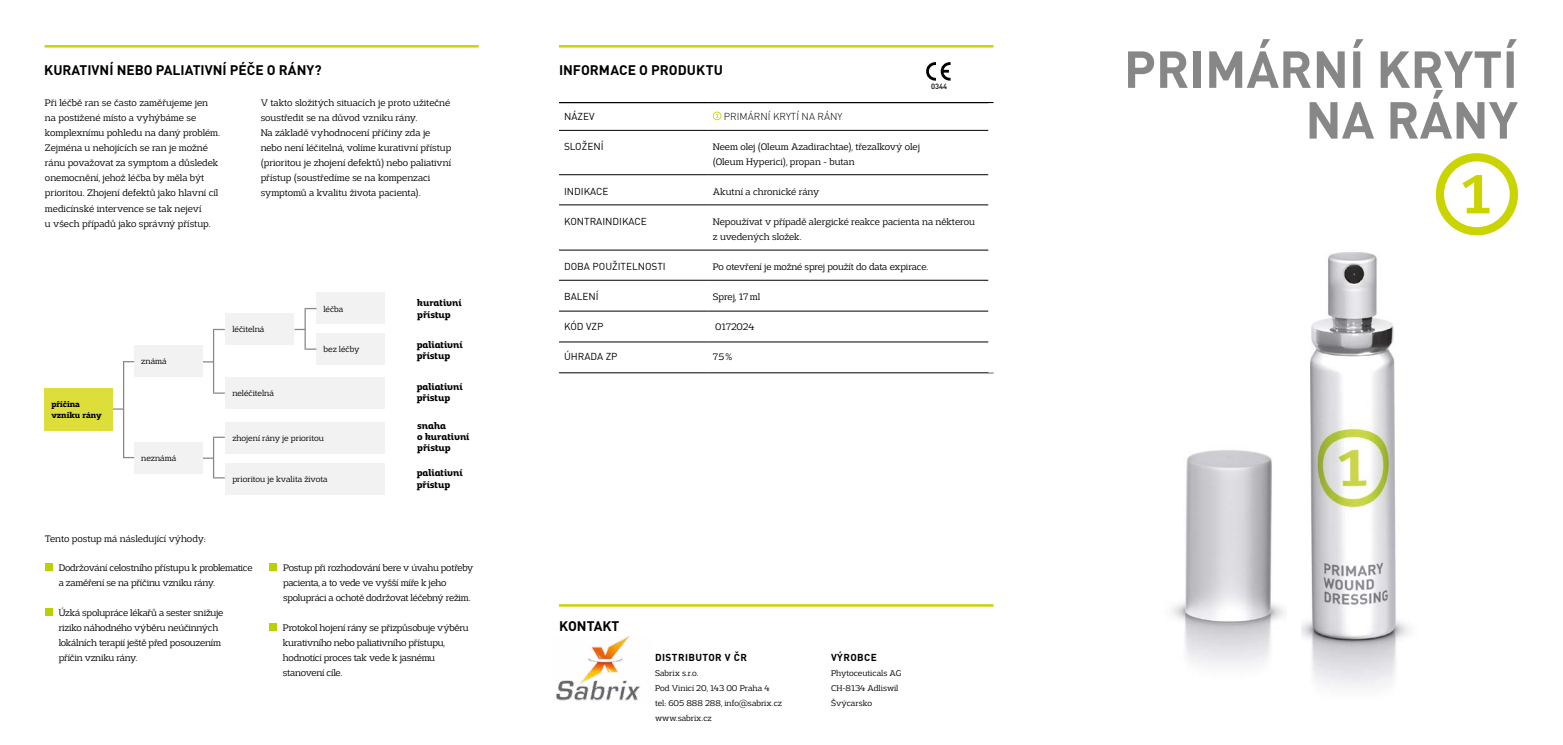
<style>
.page{position:relative;width:1563px;height:745px;background:#fff}
.page>*{position:absolute;margin:0;border:0;box-sizing:border-box;transform-origin:0 0}
.t1{font:700 51.12px/50.8px "DINCE";color:#878787;text-align:right}
.t2{font:700 13.75px "DINCE";color:#000}
.t3{font:300 10px/15px "Adria Slab";letter-spacing:-.01em;color:#000}
.t4{font:italic 10px/11.2px "Adria Slab Bold Upright";color:#000}
.t5{font:10px "DINCE";color:#000}
.t6{font:700 10px "DINCE";letter-spacing:.04em;color:#000}
.t7{font:300 10px "DINCE";color:#000}
.t8{font:300 8.75px/15px "Adria Slab";color:#000}
.t9{font:700 8.75px/11.2px "Adria Slab";color:#000}
.t10{font:500 7.5px "DINCE";color:#000}
</style>
<div class="page">
<svg style="left:1436px;top:153px;width:82px;height:82px"></svg>
<hr style="left:45px;top:45px;width:434px;height:3px;background:#cad400">
<hr style="left:559px;top:45px;width:434px;height:3px;background:#cad400">
<hr style="left:559px;top:130px;width:149px;height:1px;background:#000">
<hr style="left:708px;top:130px;width:280px;height:1px;background:#000">
<hr style="left:559px;top:174px;width:149px;height:1px;background:#000">
<hr style="left:708px;top:174px;width:280px;height:1px;background:#000">
<hr style="left:559px;top:204px;width:149px;height:1px;background:#000">
<hr style="left:708px;top:204px;width:280px;height:1px;background:#000">
<hr style="left:559px;top:250px;width:149px;height:1px;background:#000">
<hr style="left:708px;top:250px;width:280px;height:1px;background:#000">
<hr style="left:559px;top:280px;width:149px;height:1px;background:#000">
<hr style="left:708px;top:280px;width:280px;height:1px;background:#000">
<hr style="left:559px;top:311px;width:149px;height:1px;background:#000">
<hr style="left:708px;top:311px;width:280px;height:1px;background:#000">
<hr style="left:559px;top:341px;width:149px;height:1px;background:#000">
<hr style="left:708px;top:341px;width:280px;height:1px;background:#000">
<hr style="left:559px;top:372px;width:149px;height:1px;background:#000">
<hr style="left:708px;top:372px;width:285px;height:1px;background:#000">
<hr style="left:559px;top:102px;width:149px;height:1px;background:#000">
<hr style="left:708px;top:102px;width:285px;height:1px;background:#000">
<svg style="left:713px;top:111px;width:8px;height:9px"></svg>
<hr style="left:559px;top:603px;width:434px;height:3px;background:#cad400">
<div style="left:44px;top:387px;width:69px;height:43px;background:#ddde3a"></div>
<div style="left:134px;top:344px;width:69px;height:32px;background:#f2f2f2"></div>
<svg style="left:271px;top:453px;width:15px;height:1px"></svg>
<div style="left:134px;top:442px;width:69px;height:32px;background:#f2f2f2"></div>
<div style="left:225px;top:313px;width:69px;height:31px;background:#f2f2f2"></div>
<div style="left:225px;top:377px;width:160px;height:32px;background:#f2f2f2"></div>
<div style="left:225px;top:421px;width:160px;height:32px;background:#f2f2f2"></div>
<div style="left:225px;top:462px;width:160px;height:32px;background:#f2f2f2"></div>
<div style="left:316px;top:292px;width:69px;height:32px;background:#f2f2f2"></div>
<div style="left:316px;top:333px;width:69px;height:32px;background:#f2f2f2"></div>
<hr style="left:123px;top:361px;width:1px;height:97px;background:#878787">
<hr style="left:213px;top:328px;width:1px;height:65px;background:#878787">
<svg style="left:214px;top:328px;width:11px;height:2px"></svg>
<hr style="left:213px;top:436px;width:1px;height:42px;background:#878787">
<svg style="left:294px;top:328px;width:10px;height:2px"></svg>
<hr style="left:304px;top:308px;width:2px;height:41px;background:#878787">
<div style="left:45px;top:563px;width:7px;height:7px;background:#bccf00"></div>
<div style="left:45px;top:608px;width:7px;height:7px;background:#bccf00"></div>
<div style="left:269px;top:563px;width:7px;height:7px;background:#bccf00"></div>
<div style="left:269px;top:623px;width:7px;height:7px;background:#bccf00"></div>
<svg style="left:926px;top:62px;width:24px;height:19px"></svg>
<img style="left:556px;top:636px;width:84px;height:65px">
<img style="left:1172px;top:450px;width:112px;height:216px">
<img style="left:1301px;top:252px;width:108px;height:435px">
<h2 class="t2" style="left:44px;top:61px;width:279px">KURATIVNÍ NEBO PALIATIVNÍ PÉČE O RÁNY?</h2>
<p class="t3" style="left:45px;top:95px;width:177px">Při léčbě ran se často zaměřujeme jen na postižené místo a vyhýbáme se komplexnímu pohledu na daný problém.<br>Zejména u nehojících se ran je možné ránu považovat za symptom a důsledek onemocnění, jehož léčba by měla být prioritou. Zhojení defektů jako hlavní cíl medicínské intervence se tak nejeví<br>u všech případů jako správný přístup.</p>
<p class="t3" style="left:261px;top:95px;width:192px">V takto složitých situacích je proto užitečné soustředit se na důvod vzniku rány.<br>Na základě vyhodnocení příčiny zda je nebo není léčitelná, volíme kurativní přístup (prioritou je zhojení defektů) nebo paliativní přístup (soustředíme se na kompenzaci symptomů a kvalitu života pacienta).</p>
<p class="t9" style="left:51px;top:398px;width:52px">příčina vzniku rány</p>
<p class="t8" style="left:141px;top:353px;width:27px">známá</p>
<p class="t8" style="left:141px;top:450px;width:37px">neznámá</p>
<p class="t3" style="left:45px;top:530px;width:162px">Tento postup má následující výhody:</p>
<p class="t8" style="left:232px;top:321px;width:34px">léčitelná</p>
<p class="t8" style="left:323px;top:301px;width:21px">léčba</p>
<p class="t8" style="left:323px;top:342px;width:38px">bez léčby</p>
<p class="t8" style="left:232px;top:385px;width:43px">neléčitelná</p>
<p class="t8" style="left:232px;top:430px;width:93px">zhojení rány je prioritou</p>
<p class="t8" style="left:232px;top:471px;width:97px">prioritou je kvalita života</p>
<p class="t4" style="left:417px;top:297px;width:46px">kurativní přístup</p>
<p class="t4" style="left:417px;top:339px;width:47px">paliativní přístup</p>
<p class="t4" style="left:417px;top:381px;width:47px">paliativní přístup</p>
<p class="t4" style="left:417px;top:420px;width:54px">snaha<br>o kurativní přístup</p>
<p class="t4" style="left:417px;top:467px;width:47px">paliativní přístup</p>
<p class="t3" style="left:59px;top:559px;width:195px">Dodržování celostního přístupu k problematice a zaměření se na příčinu vzniku rány.</p>
<p class="t3" style="left:59px;top:604px;width:166px">Úzká spolupráce lékařů a sester snižuje riziko náhodného výběru neúčinných lokálních terapií ještě před posouzením příčin vzniku rány.</p>
<p class="t3" style="left:283px;top:559px;width:192px">Postup při rozhodování bere v úvahu potřeby pacienta, a to vede ve vyšší míře k jeho spolupráci a ochotě dodržovat léčebný režim.</p>
<p class="t3" style="left:283px;top:619px;width:187px">Protokol hojení rány se přizpůsobuje výběru kurativního nebo paliativního přístupu, hodnotící proces tak vede k jasnému stanovení cíle.</p>
<h2 class="t2" style="left:559px;top:61px;width:165px">INFORMACE O PRODUKTU</h2>
<p class="t5" style="left:564px;top:110px;width:32px">NÁZEV</p>
<p class="t7" style="left:724px;top:110px;width:120px">PRIMÁRNÍ KRYTÍ NA RÁNY</p>
<p class="t5" style="left:564px;top:140px;width:41px">SLOŽENÍ</p>
<p class="t3" style="left:713px;top:139px;width:209px">Neem olej (Oleum Azadirachtae), třezalkový olej (Oleum Hyperici), propan - butan</p>
<p class="t5" style="left:564px;top:185px;width:46px">INDIKACE</p>
<p class="t3" style="left:713px;top:184px;width:108px">Akutní a chronické rány</p>
<p class="t5" style="left:564px;top:215px;width:84px">KONTRAINDIKACE</p>
<p class="t3" style="left:713px;top:214px;width:263px">Nepoužívat v případě alergické reakce pacienta na některou z uvedených složek.</p>
<p class="t5" style="left:564px;top:260px;width:103px">DOBA POUŽITELNOSTI</p>
<p class="t3" style="left:713px;top:259px;width:217px">Po otevření je možné sprej použít do data expirace.</p>
<p class="t5" style="left:564px;top:290px;width:36px">BALENÍ</p>
<p class="t3" style="left:713px;top:289px;width:49px">Sprej, 17 ml</p>
<p class="t5" style="left:564px;top:320px;width:41px">KÓD VZP</p>
<p class="t3" style="left:715px;top:319px;width:41px">0172024</p>
<p class="t5" style="left:564px;top:350px;width:55px">ÚHRADA ZP</p>
<p class="t3" style="left:713px;top:349px;width:21px">75 %</p>
<p class="t10" style="left:931px;top:81px;width:17px">0344</p>
<h2 class="t2" style="left:559px;top:616px;width:62px">KONTAKT</h2>
<p class="t6" style="left:655px;top:650px;width:93px">DISTRIBUTOR V ČR</p>
<p class="t8" style="left:655px;top:665px;width:128px">Sabrix s.r.o.<br>Pod Vinicí 20, 143 00 Praha 4 tel: 605 888 288, info@sabrix.cz www.sabrix.cz</p>
<p class="t6" style="left:831px;top:650px;width:47px">VÝROBCE</p>
<p class="t8" style="left:831px;top:665px;width:72px">Phytoceuticals AG<br>CH-8134 Adliswil<br>Švýcarsko</p>
<h1 class="t1" style="left:1124px;top:41px;width:396px">PRIMÁRNÍ KRYTÍ<br>NA RÁNY</h1>
</div>
